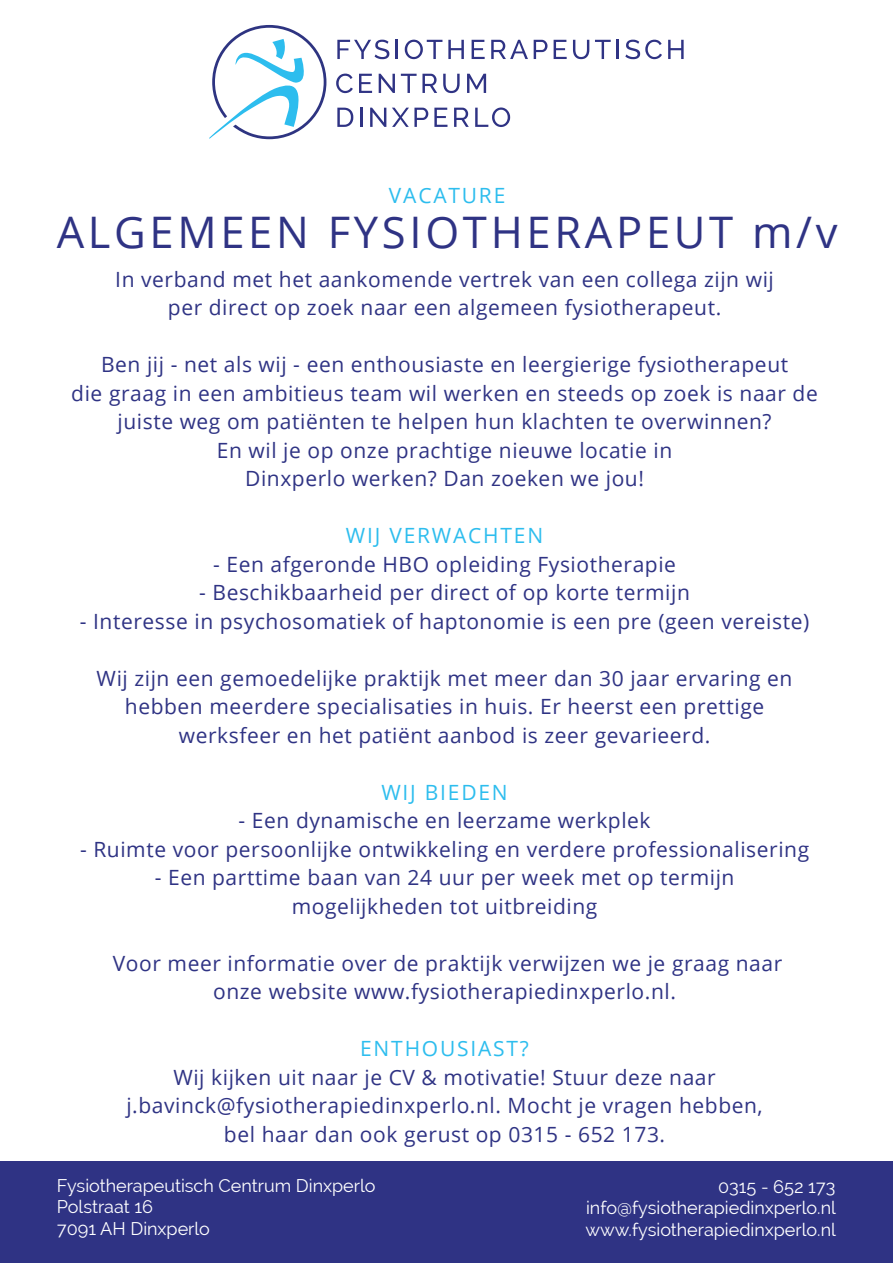
<style>
.page{position:relative;width:893px;height:1263px;background:#fff}
.page>*{position:absolute;margin:0;border:0;box-sizing:border-box;transform-origin:0 0}
.t1{font:43.5px "Open Sans";letter-spacing:.085em;color:#2f3384}
.t2{font:21px/28.5px "Open Sans";letter-spacing:.025em;color:#2f3384;text-align:center}
.t3{font:21px "Open Sans";letter-spacing:.085em;color:#2dbdee}
.t4{font:18px/21.6px "Raleway";color:#fff}
</style>
<div class="page">
<svg style="left:337px;top:40px;width:52px;height:19px"></svg>
<svg style="left:396px;top:40px;width:2px;height:19px"></svg>
<svg style="left:405px;top:40px;width:37px;height:19px"></svg>
<svg style="left:448px;top:40px;width:16px;height:19px"></svg>
<svg style="left:472px;top:40px;width:13px;height:19px"></svg>
<svg style="left:491px;top:40px;width:37px;height:19px"></svg>
<svg style="left:534px;top:40px;width:13px;height:19px"></svg>
<svg style="left:554px;top:40px;width:13px;height:19px"></svg>
<svg style="left:573px;top:40px;width:16px;height:19px"></svg>
<svg style="left:595px;top:40px;width:16px;height:19px"></svg>
<svg style="left:617px;top:40px;width:2px;height:19px"></svg>
<svg style="left:625px;top:40px;width:37px;height:19px"></svg>
<svg style="left:668px;top:40px;width:16px;height:19px"></svg>
<svg style="left:336px;top:74px;width:17px;height:19px"></svg>
<svg style="left:359px;top:74px;width:13px;height:19px"></svg>
<svg style="left:379px;top:74px;width:16px;height:19px"></svg>
<svg style="left:401px;top:74px;width:36px;height:19px"></svg>
<svg style="left:443px;top:74px;width:17px;height:19px"></svg>
<svg style="left:467px;top:74px;width:19px;height:19px"></svg>
<svg style="left:337px;top:108px;width:16px;height:19px"></svg>
<svg style="left:360px;top:108px;width:2px;height:19px"></svg>
<svg style="left:370px;top:108px;width:16px;height:19px"></svg>
<svg style="left:392px;top:108px;width:36px;height:19px"></svg>
<svg style="left:434px;top:108px;width:13px;height:19px"></svg>
<svg style="left:454px;top:108px;width:15px;height:19px"></svg>
<svg style="left:475px;top:107px;width:35px;height:20px"></svg>
<svg style="left:209px;top:25px;width:117px;height:114px"></svg>
<div style="left:0;top:1161px;width:893px;height:102px;background:#2f3384"></div>
<p class="t3" style="left:389px;top:181px;width:118px">VACATURE</p>
<h1 class="t1" style="left:57px;top:202px;width:782px">ALGEMEEN FYSIOTHERAPEUT m/v</h1>
<p class="t2" style="left:115px;top:264px;width:660px">In verband met het aankomende vertrek van een collega zijn wij per direct op zoek naar een algemeen fysiotherapeut.</p>
<p class="t2" style="left:71px;top:350px;width:748px">Ben jij - net als wij - een enthousiaste en leergierige fysiotherapeut<br>die graag in een ambitieus team wil werken en steeds op zoek is naar de juiste weg om patiënten te helpen hun klachten te overwinnen?<br>En wil je op onze prachtige nieuwe locatie in<br>Dinxperlo werken? Dan zoeken we jou!</p>
<p class="t3" style="left:346px;top:521px;width:199px">WIJ VERWACHTEN</p>
<p class="t2" style="left:213px;top:549px;width:464px">- Een afgeronde HBO opleiding Fysiotherapie</p>
<p class="t2" style="left:199px;top:578px;width:492px">- Beschikbaarheid per direct of op korte termijn</p>
<p class="t2" style="left:80px;top:606px;width:731px">- Interesse in psychosomatiek of haptonomie is een pre (geen vereiste)</p>
<p class="t2" style="left:97px;top:663px;width:697px">Wij zijn een gemoedelijke praktijk met meer dan 30 jaar ervaring en hebben meerdere specialisaties in huis. Er heerst een prettige werksfeer en het patiënt aanbod is zeer gevarieerd.</p>
<p class="t3" style="left:381px;top:778px;width:128px">WIJ BIEDEN</p>
<p class="t2" style="left:239px;top:806px;width:414px">- Een dynamische en leerzame werkplek</p>
<p class="t2" style="left:80px;top:834px;width:731px">- Ruimte voor persoonlijke ontwikkeling en verdere professionalisering</p>
<p class="t2" style="left:155px;top:863px;width:581px">- Een parttime baan van 24 uur per week met op termijn mogelijkheden tot uitbreiding</p>
<p class="t2" style="left:113px;top:948px;width:671px">Voor meer informatie over de praktijk verwijzen we je graag naar onze website www.fysiotherapiedinxperlo.nl.</p>
<p class="t3" style="left:360px;top:1034px;width:170px">ENTHOUSIAST?</p>
<p class="t2" style="left:126px;top:1062px;width:638px">Wij kijken uit naar je CV &amp; motivatie! Stuur deze naar j.bavinck@fysiotherapiedinxperlo.nl. Mocht je vragen hebben, bel haar dan ook gerust op 0315 - 652 173.</p>
<p class="t4" style="left:57px;top:1174px;width:320px">Fysiotherapeutisch Centrum Dinxperlo<br>Polstraat 16<br>7091 AH Dinxperlo</p>
<p class="t4" style="left:585px;top:1175px;width:252px;text-align:justify;text-indent:133px">0315 - 652 173 info@fysiotherapiedinxperlo.nl www.fysiotherapiedinxperlo.nl</p>
</div>
